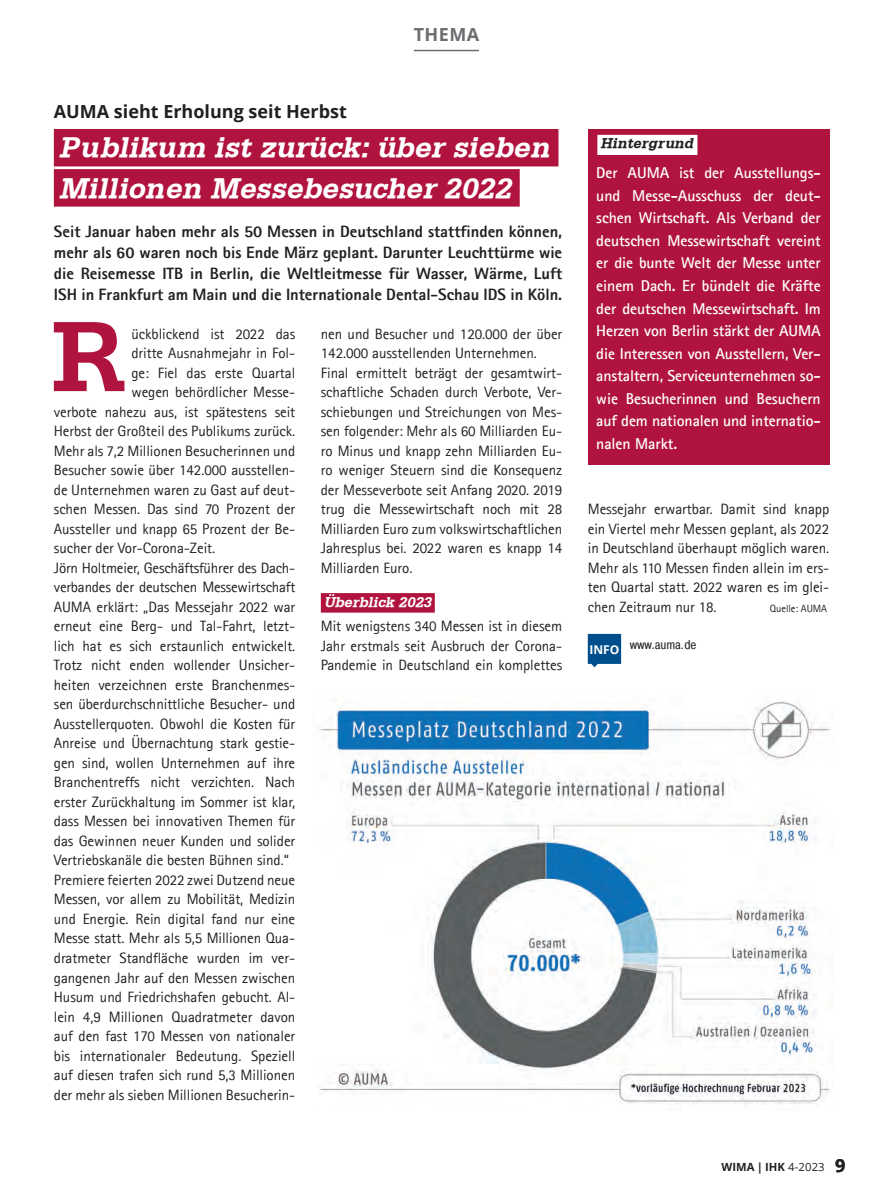
<style>
.page{position:relative;width:893px;height:1191px;background:#fff}
.page>*{position:absolute;margin:0;border:0;box-sizing:border-box;transform-origin:0 0}
.t1{font:700 98.55px "Stefan";color:#b0143e}
.t2{font:italic 700 28.05px/40px "Stefan";color:#fff}
.t3{font:700 18px "Open Sans";color:#231f20}
.t4{font:700 18px "Open Sans";letter-spacing:.025em;color:#6c6d70}
.t5{font:800 16.5px/21px "Agfa Rotis Sans Serif";color:#231f20;text-align:justify}
.t6{font:700 15.75px/22.5px "Agfa Rotis Sans Serif";letter-spacing:-.005em;color:#fff;text-align:justify}
.t7{font:15px/19.5px "Agfa Rotis Sans Serif";letter-spacing:-.005em;color:#231f20;text-align:justify}
.t8{font:italic 700 14.1px "Stefan";color:#fff}
.t9{font:italic 700 14.1px "Stefan";color:#231f20}
.t10{font:12.75px "Pragmatica Cond";letter-spacing:-.005em;color:#231f20}
.t11{font:700 11.25px "Open Sans";letter-spacing:.01em;color:#231f20}
.t12{font:10.5px "Agfa Rotis Sans Serif";letter-spacing:-.005em;color:#231f20}
.s1{font-weight:400}
.s2{font-size:18px}
</style>
<div class="page">
<div style="left:54px;top:129px;width:504px;height:37px;background:#b0143e"></div>
<div style="left:54px;top:169px;width:466px;height:37px;background:#b0143e"></div>
<div style="left:321px;top:593px;width:114px;height:19px;background:#b0143e"></div>
<img style="left:319px;top:701px;width:512px;height:404px">
<svg style="left:588px;top:633px;width:33px;height:34px"></svg>
<div style="left:588px;top:129px;width:241px;height:44px;background:#b0143e"></div>
<div style="left:597px;top:135px;width:100px;height:21px;background:#fff"></div>
<div style="left:588px;top:155px;width:241px;height:309px;background:#b0143e"></div>
<hr style="left:414px;top:50px;width:65px;height:1px;background:#6c6d70">
<p class="t4" style="left:414px;top:22px;width:67px">THEMA</p>
<p class="t3" style="left:54px;top:99px;width:295px">AUMA sieht Erholung seit Herbst</p>
<h2 class="t2" style="left:59px;top:127px;width:499px">Publikum istzurück:über sieben<br>Millionen Messebesucher 2022</h2>
<p class="t5" style="left:54px;top:221px;width:510px">Seit Januar haben mehr als 50 Messen in Deutschland stattfinden können, mehr als 60 waren noch bis Ende März geplant. Darunter Leuchttürme wie die Reisemesse ITB in Berlin, die Weltleitmesse für Wasser, Wärme, Luft ISH in Frankfurt am Main und die Internationale Dental-Schau IDS in Köln.</p>
<h1 class="t1" style="left:51px;top:294px;width:77px">R</h1>
<p class="t7" style="left:131px;top:323px;width:165px">ückblickend ist 2022 das</p>
<p class="t7" style="left:131px;top:343px;width:165px">dritte Ausnahmejahr in Fol-</p>
<p class="t7" style="left:131px;top:362px;width:165px">ge: Fiel das erste Quartal</p>
<p class="t7" style="left:131px;top:382px;width:165px">wegen behördlicher Messe-</p>
<p class="t7" style="left:54px;top:401px;width:243px">verbote nahezu aus, ist spätestens seit</p>
<p class="t7" style="left:54px;top:421px;width:243px">Herbst der Großteil des Publikums zurück.</p>
<p class="t7" style="left:54px;top:440px;width:243px">Mehr als 7,2 Millionen Besucherinnen und</p>
<p class="t7" style="left:54px;top:460px;width:243px">Besucher sowie über 142.000 ausstellen-</p>
<p class="t7" style="left:54px;top:479px;width:243px">de Unternehmen waren zu Gast auf deut-</p>
<p class="t7" style="left:54px;top:499px;width:243px">schen Messen. Das sind 70 Prozent der</p>
<p class="t7" style="left:54px;top:518px;width:243px">Aussteller und knapp 65 Prozent der Be-</p>
<p class="t7" style="left:54px;top:538px;width:163px">sucher der Vor-Corona-Zeit.</p>
<p class="t7" style="left:54px;top:557px;width:243px">Jörn Holtmeier, Geschäftsführer des Dach-</p>
<p class="t7" style="left:54px;top:577px;width:243px">verbandes der deutschen Messewirtschaft</p>
<p class="t7" style="left:54px;top:596px;width:243px">AUMA erklärt: „Das Messejahr 2022 war</p>
<p class="t7" style="left:54px;top:616px;width:243px">erneut eine Berg- und Tal-Fahrt, letzt-</p>
<p class="t7" style="left:54px;top:635px;width:243px">lich hat es sich erstaunlich entwickelt.</p>
<p class="t7" style="left:54px;top:655px;width:243px">Trotz nicht enden wollender Unsicher-</p>
<p class="t7" style="left:54px;top:674px;width:243px">heiten verzeichnen erste Branchenmes-</p>
<p class="t7" style="left:54px;top:694px;width:243px">sen überdurchschnittliche Besucher- und</p>
<p class="t7" style="left:54px;top:713px;width:243px">Ausstellerquoten. Obwohl die Kosten für</p>
<p class="t7" style="left:54px;top:733px;width:243px">Anreise und Übernachtung stark gestie-</p>
<p class="t7" style="left:54px;top:752px;width:243px">gen sind, wollen Unternehmen auf ihre</p>
<p class="t7" style="left:54px;top:772px;width:243px">Branchentreffs nicht verzichten. Nach</p>
<p class="t7" style="left:54px;top:791px;width:243px">erster Zurückhaltung im Sommer ist klar,</p>
<p class="t7" style="left:54px;top:811px;width:243px">dass Messen bei innovativen Themen für</p>
<p class="t7" style="left:54px;top:830px;width:243px">das Gewinnen neuer Kunden und solider</p>
<p class="t7" style="left:54px;top:850px;width:237px">Vertriebskanäle die besten Bühnen sind.“</p>
<p class="t7" style="left:54px;top:869px;width:243px">Premiere feierten 2022 zwei Dutzend neue</p>
<p class="t7" style="left:54px;top:889px;width:243px">Messen, vor allem zu Mobilität, Medizin</p>
<p class="t7" style="left:54px;top:908px;width:243px">und Energie. Rein digital fand nur eine</p>
<p class="t7" style="left:54px;top:928px;width:243px">Messe statt. Mehr als 5,5 Millionen Qua-</p>
<p class="t7" style="left:54px;top:947px;width:243px">dratmeter Standfläche wurden im ver-</p>
<p class="t7" style="left:54px;top:967px;width:243px">gangenen Jahr auf den Messen zwischen</p>
<p class="t7" style="left:54px;top:986px;width:243px">Husum und Friedrichshafen gebucht. Al-</p>
<p class="t7" style="left:54px;top:1006px;width:243px">lein 4,9 Millionen Quadratmeter davon</p>
<p class="t7" style="left:54px;top:1025px;width:243px">auf den fast 170 Messen von nationaler</p>
<p class="t7" style="left:54px;top:1045px;width:243px">bis internationaler Bedeutung. Speziell</p>
<p class="t7" style="left:54px;top:1064px;width:243px">auf diesen trafen sich rund 5,3 Millionen</p>
<p class="t7" style="left:54px;top:1084px;width:243px">der mehr als sieben Millionen Besucherin-</p>
<p class="t7" style="left:321px;top:323px;width:243px;text-align:left">nen und Besucher und 120.000 der über 142.000 ausstellenden Unternehmen.<br>Final ermittelt beträgt der gesamtwirt&shy;schaftliche Schaden durch Verbote, Ver&shy;schiebungen und Streichungen von Mes&shy;sen folgender: Mehr als 60 Milliarden Eu&shy;ro Minus und knapp zehn Milliarden Eu&shy;ro weniger Steuern sind die Konsequenz der Messeverbote seit Anfang 2020. 2019 trug die Messewirtschaft noch mit 28<br>Milliarden Euro zum volkswirtschaftlichen Jahresplus bei. 2022 waren es knapp 14<br>Milliarden Euro.</p>
<p class="t8" style="left:324px;top:593px;width:112px">Überblick 2023</p>
<p class="t7" style="left:321px;top:616px;width:243px">Mit wenigstens 340 Messen ist in diesem Jahr erstmals seit Ausbruch der Corona-Pandemie in Deutschland ein komplettes</p>
<p class="t9" style="left:600px;top:134px;width:97px">Hintergrund</p>
<p class="t6" style="left:596px;top:161px;width:226px">Der AUMA ist der Ausstellungs&shy;und Messe-Ausschuss der deut&shy;schen Wirtschaft. Als Verband der deutschen Messewirtschaft vereint er die bunte Welt der Messe unter einem Dach. Er bündelt die Kräfte der deutschen Messewirtschaft. Im Herzen von Berlin stärkt der AUMA die Interessen von Ausstellern, Ver&shy;anstaltern, Serviceunternehmen so&shy;wie Besucherinnen und Besuchern auf dem nationalen und internatio&shy;nalen Markt.</p>
<p class="t7" style="left:588px;top:499px;width:243px">Messejahr erwartbar. Damit sind knapp ein Viertel mehr Messen geplant, als 2022 in Deutschland überhaupt möglich waren.<br>Mehr als 110 Messen finden allein im ers&shy;ten Quartal statt. 2022 waren es im glei&shy;chen Zeitraum nur 18.</p>
<p class="t12" style="left:770px;top:602px;width:59px">Quelle: AUMA</p>
<p class="t10" style="left:589px;top:637px;width:108px"><sub>INFO</sub> www.auma.de</p>
<p class="t11" style="left:721px;top:1158px;width:126px">WIMA | IHK <span class="s1">4-2023</span> <span class="s2">9</span></p>
</div>
